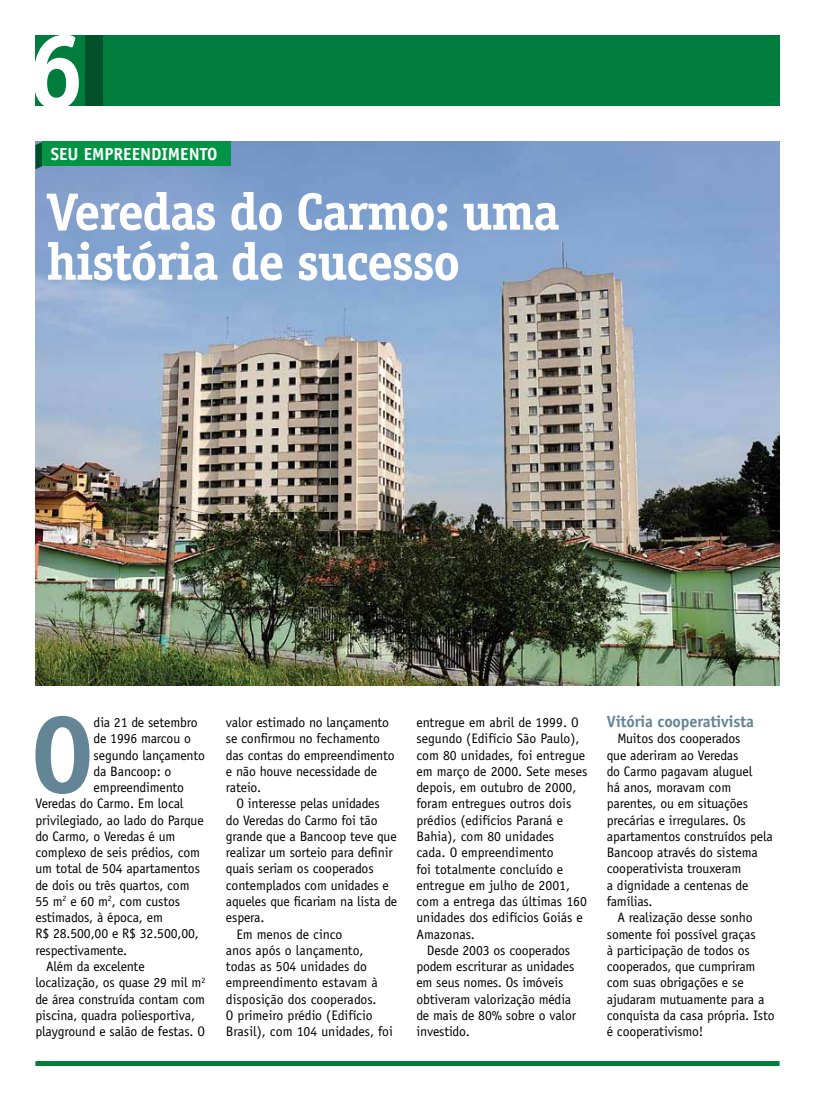
<style>
.page{position:relative;width:815px;height:1099px;background:#fff}
.page>*{position:absolute;margin:0;border:0;box-sizing:border-box;transform-origin:0 0}
.t1{font:700 108.62px "Officina Serif Std";color:#648595}
.t2{font:700 106px "Officina Serif Std";color:#fff}
.t3{font:700 52.5px/50px "Officina Serif Std";letter-spacing:-.03em;color:#fff}
.t4{font:700 17.5px "Officina Sans Std";color:#fff}
.t5{font:700 16.25px "Officina Sans Std";letter-spacing:-.01em;color:#648595}
.t6{font:13.75px/16.2px "Officina Sans Std";letter-spacing:-.01em;color:#000}
</style>
<div class="page">
<div style="left:67px;top:35px;width:49px;height:71px;background:#005129"></div>
<div style="left:103px;top:35px;width:677px;height:71px;background:#007c3d"></div>
<div style="left:35px;top:35px;width:50px;height:71px;background:#007c3d"></div>
<div style="left:35px;top:1060px;width:745px;height:5px;background:#007c3d"></div>
<img style="left:35px;top:142px;width:745px;height:544px">
<svg style="left:35px;top:142px;width:8px;height:27px"></svg>
<div style="left:43px;top:142px;width:188px;height:24px;background:#009444"></div>
<h2 class="t2" style="left:26px;top:5px;width:60px">6</h2>
<p class="t4" style="left:51px;top:143px;width:168px">SEU EMPREENDIMENTO</p>
<h3 class="t3" style="left:46px;top:186px;width:514px">Veredas do Carmo: uma história de sucesso</h3>
<h1 class="t1" style="left:30px;top:687px;width:66px">O</h1>
<p class="t6" style="left:94px;top:714px;width:106px">dia 21 de setembro</p>
<p class="t6" style="left:94px;top:730px;width:99px">de 1996 marcou o</p>
<p class="t6" style="left:94px;top:746px;width:113px">segundo lançamento</p>
<p class="t6" style="left:94px;top:763px;width:79px">da Bancoop: o</p>
<p class="t6" style="left:94px;top:779px;width:92px">empreendimento</p>
<p class="t6" style="left:35px;top:795px;width:150px">Veredas do Carmo. Em local</p>
<p class="t6" style="left:35px;top:811px;width:170px">privilegiado, ao lado do Parque</p>
<p class="t6" style="left:35px;top:828px;width:141px">do Carmo, o Veredas é um</p>
<p class="t6" style="left:35px;top:844px;width:166px">complexo de seis prédios, com</p>
<p class="t6" style="left:35px;top:860px;width:166px">um total de 504 apartamentos</p>
<p class="t6" style="left:35px;top:877px;width:156px">de dois ou três quartos, com</p>
<p class="t6" style="left:35px;top:893px;width:146px">55 m<sup>2</sup> e 60 m<sup>2</sup>, com custos</p>
<p class="t6" style="left:35px;top:909px;width:129px">estimados, à época, em</p>
<p class="t6" style="left:35px;top:925px;width:165px">R$ 28.500,00 e R$ 32.500,00,</p>
<p class="t6" style="left:35px;top:941px;width:93px">respectivamente.</p>
<p class="t6" style="left:46px;top:958px;width:100px">Além da excelente</p>
<p class="t6" style="left:35px;top:974px;width:171px">localização, os quase 29 mil m<sup>2</sup></p>
<p class="t6" style="left:35px;top:990px;width:171px">de área construída contam com</p>
<p class="t6" style="left:35px;top:1006px;width:161px">piscina, quadra poliesportiva,</p>
<p class="t6" style="left:35px;top:1023px;width:171px">playground e salão de festas. O</p>
<p class="t6" style="left:226px;top:714px;width:170px">valor estimado no lançamento se confirmou no fechamento das contas do empreendimento e não houve necessidade de rateio.</p>
<p class="t6" style="left:237px;top:795px;width:145px">O interesse pelas unidades</p>
<p class="t6" style="left:226px;top:811px;width:153px">do Veredas do Carmo foi tão</p>
<p class="t6" style="left:226px;top:828px;width:172px">grande que a Bancoop teve que</p>
<p class="t6" style="left:226px;top:844px;width:169px">realizar um sorteio para definir</p>
<p class="t6" style="left:226px;top:860px;width:149px">quais seriam os cooperados</p>
<p class="t6" style="left:226px;top:877px;width:164px">contemplados com unidades e</p>
<p class="t6" style="left:226px;top:893px;width:173px">aqueles que ficariam na lista de</p>
<p class="t6" style="left:226px;top:909px;width:40px">espera.</p>
<p class="t6" style="left:237px;top:925px;width:107px">Em menos de cinco</p>
<p class="t6" style="left:226px;top:942px;width:139px">anos após o lançamento,</p>
<p class="t6" style="left:226px;top:958px;width:143px">todas as 504 unidades do</p>
<p class="t6" style="left:226px;top:974px;width:154px">empreendimento estavam à</p>
<p class="t6" style="left:226px;top:990px;width:152px">disposição dos cooperados.</p>
<p class="t6" style="left:226px;top:1007px;width:148px">O primeiro prédio (Edifício</p>
<p class="t6" style="left:226px;top:1023px;width:169px">Brasil), com 104 unidades, foi</p>
<p class="t6" style="left:416px;top:714px;width:173px">entregue em abril de 1999. O segundo (Edifício São Paulo), com 80 unidades, foi entregue em março de 2000. Sete meses depois, em outubro de 2000, foram entregues outros dois prédios (edifícios Paraná e<br>Bahia), com 80 unidades<br>cada. O empreendimento<br>foi totalmente concluído e entregue em julho de 2001, com a entrega das últimas 160 unidades dos edifícios Goiás e<br>Amazonas.</p>
<p class="t6" style="left:416px;top:942px;width:161px;text-indent:11px">Desde 2003 os cooperados podem escriturar as unidades em seus nomes. Os imóveis obtiveram valorização média de mais de 80% sobre o valor investido.</p>
<p class="t5" style="left:607px;top:711px;width:149px">Vitória cooperativista</p>
<p class="t6" style="left:607px;top:730px;width:168px;text-indent:11px">Muitos dos cooperados<br>que aderiram ao Veredas<br>do Carmo pagavam aluguel<br>há anos, moravam com parentes, ou em situações precárias e irregulares. Os apartamentos construídos pela<br>Bancoop através do sistema cooperativista trouxeram<br>a dignidade a centenas de famílias.</p>
<p class="t6" style="left:607px;top:909px;width:169px;text-indent:11px">A realização desse sonho somente foi possível graças<br>à participação de todos os cooperados, que cumpriram com suas obrigações e se ajudaram mutuamente para a conquista da casa própria. Isto é cooperativismo!</p>
</div>
